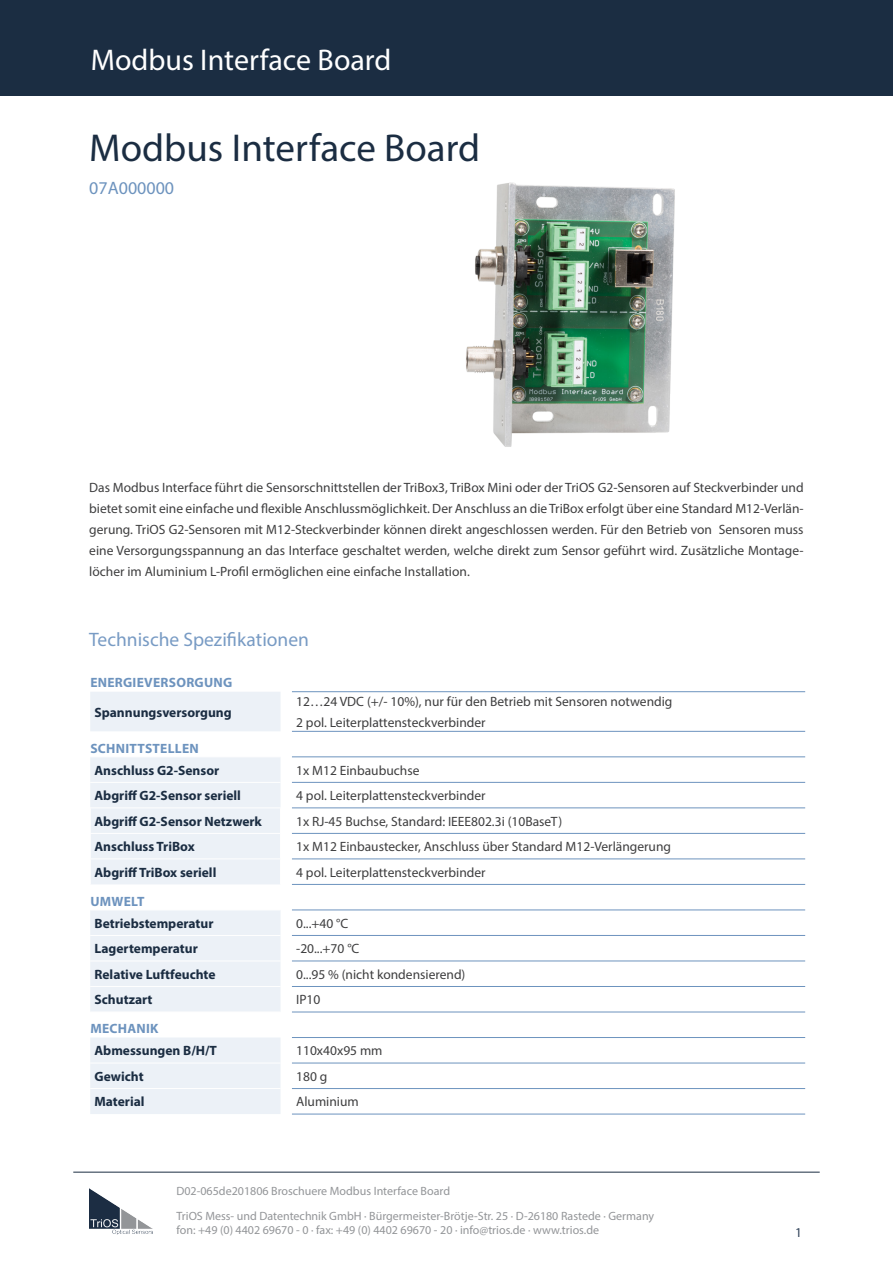
<style>
.page{position:relative;width:893px;height:1263px;background:#fff}
.page>*{position:absolute;margin:0;border:0;box-sizing:border-box;transform-origin:0 0}
.Fließtext{font:39px "Myriad Pro";color:#1b2d42}
.t1{font:30px "Myriad Pro";color:#fff}
.Fließtext-2{font:19.5px "Myriad Pro";color:#789bc4}
.Fließtext-3{font:18px "Myriad Pro";color:#6d93be}
.Fließtext-4{font:13.5px/21.1px "Myriad Pro";color:#3e3e3f;text-align:justify}
.Fließtext-5{font:700 13.5px "Myriad Pro";color:#1b2d42}
.Fließtext-6{font:700 13.5px "Myriad Pro";letter-spacing:.02em;color:#6d93be}
.Fließtext-7{font:13.5px "Myriad Pro";color:#2e4056}
.t2{font:12px/14.4px "Myriad Pro";color:#939598}
</style>
<div class="page">
<div style="left:0;top:0;width:893px;height:96px;background:#1b2d42"></div>
<hr style="left:73px;top:1172px;width:747px;height:1px;background:#1b2d42">
<img style="left:89px;top:1188px;width:64px;height:47px">
<img style="left:466px;top:182px;width:209px;height:265px">
<svg style="left:90px;top:692px;width:191px;height:422px;fill:#ecf1f7"></svg>
<hr style="left:292px;top:691px;width:513px;height:1px;background:#6d93be">
<hr style="left:292px;top:731px;width:513px;height:1px;background:#6d93be">
<hr style="left:292px;top:756px;width:513px;height:1px;background:#6d93be">
<hr style="left:292px;top:782px;width:513px;height:1px;background:#6d93be">
<hr style="left:292px;top:807px;width:513px;height:1px;background:#6d93be">
<hr style="left:292px;top:833px;width:513px;height:1px;background:#6d93be">
<hr style="left:292px;top:858px;width:513px;height:1px;background:#6d93be">
<hr style="left:292px;top:884px;width:513px;height:1px;background:#6d93be">
<hr style="left:292px;top:909px;width:513px;height:1px;background:#6d93be">
<hr style="left:292px;top:935px;width:513px;height:1px;background:#6d93be">
<hr style="left:292px;top:960px;width:513px;height:1px;background:#6d93be">
<hr style="left:292px;top:986px;width:513px;height:1px;background:#6d93be">
<hr style="left:292px;top:1012px;width:513px;height:1px;background:#6d93be">
<hr style="left:292px;top:1037px;width:513px;height:1px;background:#6d93be">
<hr style="left:292px;top:1063px;width:513px;height:1px;background:#6d93be">
<hr style="left:292px;top:1088px;width:513px;height:1px;background:#6d93be">
<hr style="left:292px;top:1114px;width:513px;height:1px;background:#6d93be">
<hr style="left:90px;top:807px;width:191px;height:1px;background:#fff">
<hr style="left:90px;top:833px;width:191px;height:1px;background:#fff">
<hr style="left:90px;top:858px;width:191px;height:1px;background:#fff">
<svg style="left:90px;top:808px;width:1px;height:76px"></svg>
<svg style="left:280px;top:808px;width:1px;height:76px"></svg>
<hr style="left:90px;top:909px;width:191px;height:1px;background:#fff">
<hr style="left:90px;top:935px;width:191px;height:1px;background:#fff">
<hr style="left:90px;top:960px;width:191px;height:1px;background:#fff">
<hr style="left:90px;top:986px;width:191px;height:1px;background:#fff">
<hr style="left:90px;top:1012px;width:191px;height:1px;background:#fff">
<hr style="left:90px;top:1063px;width:191px;height:1px;background:#fff">
<hr style="left:90px;top:756px;width:191px;height:1px;background:#fff">
<hr style="left:90px;top:782px;width:191px;height:1px;background:#fff">
<hr style="left:90px;top:1088px;width:191px;height:1px;background:#fff">
<h2 class="t1" style="left:91px;top:42px;width:302px">Modbus Interface Board</h2>
<p class="Fließtext" style="left:89px;top:124px;width:392px">Modbus Interface Board</p>
<p class="Fließtext-3" style="left:89px;top:176px;width:86px">07A000000</p>
<p class="Fließtext-4" style="left:89px;top:476px;width:716px">Das Modbus Interface führt die Sensorschnittstellen der TriBox3, TriBox Mini oder der TriOS G2-Sensoren auf Steckverbinder und bietet somit eine einfache und flexible Anschlussmöglichkeit. Der Anschluss an die TriBox erfolgt über eine Standard M12-Verlän&shy;gerung. TriOS G2-Sensoren mit M12-Steckverbinder können direkt angeschlossen werden. Für den Betrieb von Sensoren muss eine Versorgungsspannung an das Interface geschaltet werden, welche direkt zum Sensor geführt wird. Zusätzliche Montage&shy;löcher im Aluminium L-Profil ermöglichen eine einfache Installation.</p>
<p class="Fließtext-2" style="left:89px;top:627px;width:221px">Technische Spezifikationen</p>
<p class="Fließtext-6" style="left:90px;top:674px;width:144px">ENERGIEVERSORGUNG</p>
<p class="Fließtext-5" style="left:94px;top:703px;width:139px">Spannungsversorgung</p>
<p class="Fließtext-4" style="left:296px;top:691px;width:378px">12…24 VDC (+/- 10%), nur für den Betrieb mit Sensoren notwendig<br>2 pol. Leiterplattensteckverbinder</p>
<p class="Fließtext-6" style="left:90px;top:739px;width:110px">SCHNITTSTELLEN</p>
<p class="Fließtext-5" style="left:94px;top:761px;width:126px">Anschluss G2-Sensor</p>
<p class="Fließtext-4" style="left:296px;top:759px;width:125px">1x M12 Einbaubuchse</p>
<p class="Fließtext-5" style="left:94px;top:787px;width:148px">Abgriff G2-Sensor seriell</p>
<p class="Fließtext-4" style="left:296px;top:785px;width:191px">4 pol. Leiterplattensteckverbinder</p>
<p class="Fließtext-5" style="left:94px;top:812px;width:169px">Abgriff G2-Sensor Netzwerk</p>
<p class="Fließtext-4" style="left:296px;top:810px;width:267px">1x RJ-45 Buchse, Standard: IEEE802.3i (10BaseT)</p>
<p class="Fließtext-5" style="left:94px;top:838px;width:102px">Anschluss TriBox</p>
<p class="Fließtext-4" style="left:296px;top:836px;width:376px">1x M12 Einbaustecker, Anschluss über Standard M12-Verlängerung</p>
<p class="Fließtext-5" style="left:94px;top:863px;width:123px">Abgriff TriBox seriell</p>
<p class="Fließtext-4" style="left:296px;top:861px;width:191px">4 pol. Leiterplattensteckverbinder</p>
<p class="Fließtext-6" style="left:90px;top:892px;width:56px">UMWELT</p>
<p class="Fließtext-5" style="left:94px;top:914px;width:121px">Betriebstemperatur</p>
<p class="Fließtext-4" style="left:296px;top:912px;width:54px">0...+40 °C</p>
<p class="Fließtext-5" style="left:94px;top:940px;width:105px">Lagertemperatur</p>
<p class="Fließtext-4" style="left:296px;top:938px;width:65px">-20...+70 °C</p>
<p class="Fließtext-5" style="left:94px;top:965px;width:123px">Relative Luftfeuchte</p>
<p class="Fließtext-4" style="left:296px;top:963px;width:171px">0...95 % (nicht kondensierend)</p>
<p class="Fließtext-5" style="left:94px;top:991px;width:60px">Schutzart</p>
<p class="Fließtext-4" style="left:296px;top:989px;width:26px">IP10</p>
<p class="Fließtext-6" style="left:90px;top:1020px;width:70px">MECHANIK</p>
<p class="Fließtext-5" style="left:94px;top:1042px;width:124px">Abmessungen B/H/T</p>
<p class="Fließtext-4" style="left:296px;top:1040px;width:88px">110x40x95 mm</p>
<p class="Fließtext-5" style="left:94px;top:1067px;width:51px">Gewicht</p>
<p class="Fließtext-4" style="left:296px;top:1065px;width:33px">180 g</p>
<p class="Fließtext-5" style="left:94px;top:1093px;width:52px">Material</p>
<p class="Fließtext-4" style="left:296px;top:1091px;width:64px">Aluminium</p>
<p class="t2" style="left:176px;top:1183px;width:275px">D02-065de201806 Broschuere Modbus Interface Board</p>
<p class="t2" style="left:176px;top:1208px;width:479px">TriOS Mess- und Datentechnik GmbH · Bürgermeister-Brötje-Str. 25 · D-26180 Rastede · Germany fon: +49 (0) 4402 69670 - 0 · fax: +49 (0) 4402 69670 - 20 · info@trios.de · www.trios.de</p>
<p class="Fließtext-7" style="left:795px;top:1224px;width:8px">1</p>
</div>
